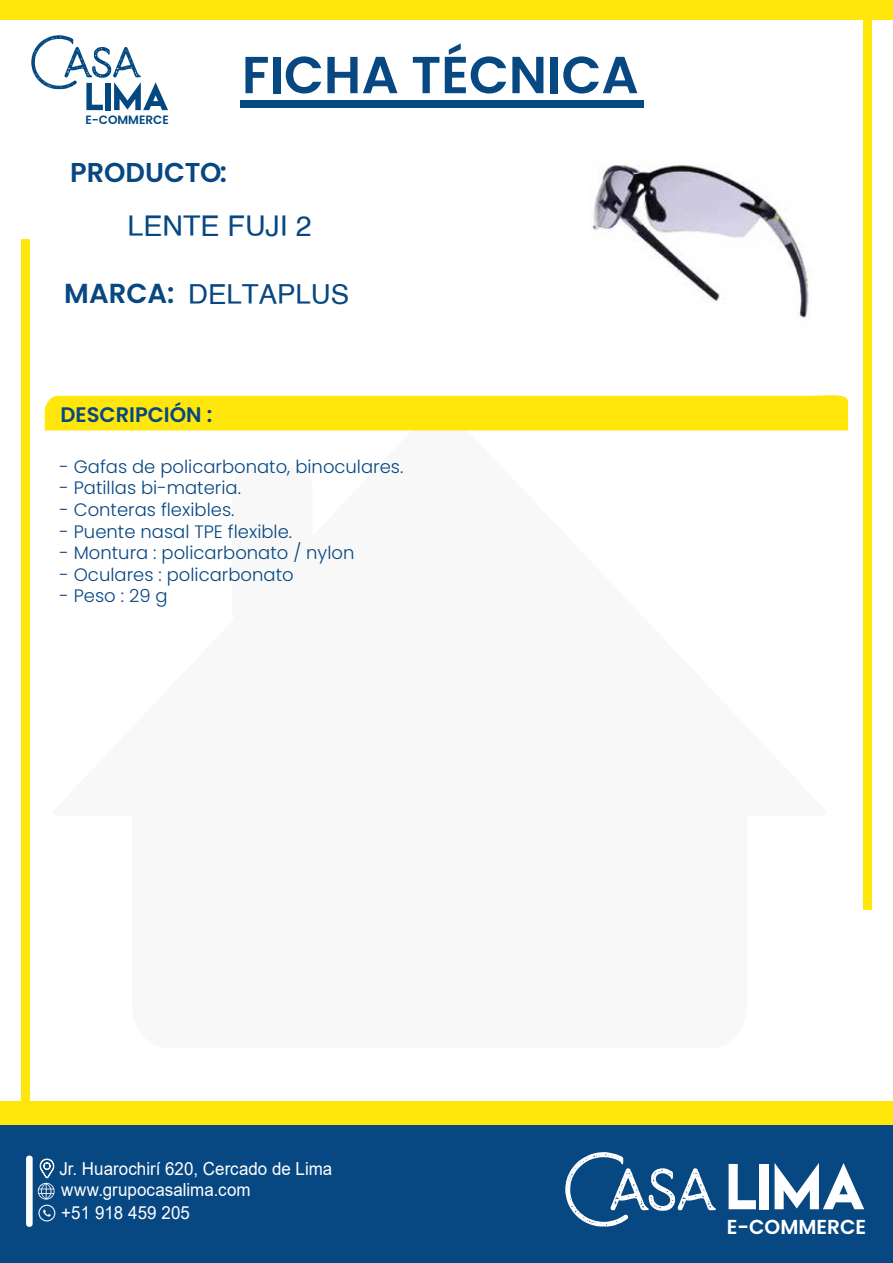
<style>
.page{position:relative;width:893px;height:1263px;background:#fff}
.page>*{position:absolute;margin:0;border:0;box-sizing:border-box;transform-origin:0 0}
.t1{font:600 52.05px "Poppins";color:#074782}
.t2{font:28.5px "Helvetica";color:#074782}
.t3{font:27.6px "Helvetica";color:#074782}
.t4{font:600 27.45px "Poppins";color:#074782}
.t5{font:600 27.3px "Poppins";color:#074782}
.t6{font:600 21px "Poppins";color:#074782}
.t7{font:600 20.25px "Poppins";color:#fff}
.t8{font:300 18px "Poppins";color:#074782}
.t9{font:18px/20.7px "Arial";color:#fff;scale:.94 1}
.t10{font:600 12px "Poppins";color:#034881}
</style>
<div class="page">
<div style="left:0;top:1101px;width:893px;height:161px;background:#ffe60b"></div>
<div style="left:0;top:0;width:893px;height:20px;background:#ffe60b"></div>
<div style="left:864px;top:0;width:8px;height:909px;background:#ffe60b"></div>
<div style="left:22px;top:240px;width:8px;height:950px;background:#ffe60b"></div>
<div style="left:0;top:1125px;width:893px;height:138px;background:#074782"></div>
<svg style="left:43px;top:1209px;width:8px;height:8px"></svg>
<div style="left:38px;top:1205px;width:17px;height:16px;border:1px solid #f6f6f6;border-radius:50%"></div>
<svg style="left:729px;top:1164px;width:27px;height:45px"></svg>
<div style="left:760px;top:1164px;width:9px;height:45px;background:#fff"></div>
<svg style="left:775px;top:1163px;width:89px;height:46px"></svg>
<svg style="left:565px;top:1152px;width:151px;height:74px"></svg>
<div style="left:26px;top:1155px;width:7px;height:72px;background:#fff;border-radius:3px"></div>
<svg style="left:38px;top:1158px;width:17px;height:41px"></svg>
<div style="left:240px;top:100px;width:404px;height:7px;background:#074782"></div>
<svg style="left:31px;top:35px;width:137px;height:75px"></svg>
<div style="left:45px;top:395px;width:803px;height:35px;background:#ffe60b"></div>
<img style="left:592px;top:164px;width:219px;height:155px">
<p class="t10" style="left:86px;top:113px;width:85px">E-COMMERCE</p>
<h3 class="t5" style="left:70px;top:157px;width:158px">PRODUCTO:</h3>
<h1 class="t1" style="left:242px;top:45px;width:398px">FICHA TÉCNICA</h1>
<h2 class="t2" style="left:128px;top:204px;width:186px">LENTE FUJI 2</h2>
<h3 class="t4" style="left:64px;top:278px;width:112px">MARCA:</h3>
<h3 class="t3" style="left:188px;top:273px;width:163px">DELTAPLUS</h3>
<p class="t6" style="left:61px;top:403px;width:153px">DESCRIPCIÓN :</p>
<p class="t8" style="left:60px;top:456px;width:345px">- Gafas de policarbonato, binoculares.</p>
<p class="t8" style="left:60px;top:478px;width:183px">- Patillas bi-materia.</p>
<p class="t8" style="left:60px;top:499px;width:176px">- Conteras flexibles.</p>
<p class="t8" style="left:60px;top:521px;width:234px">- Puente nasal TPE flexible.</p>
<p class="t8" style="left:60px;top:542px;width:296px">- Montura : policarbonato / nylon</p>
<p class="t8" style="left:60px;top:564px;width:236px">- Oculares : policarbonato</p>
<p class="t8" style="left:60px;top:586px;width:110px">- Peso : 29 g</p>
<p class="t9" style="left:59px;top:1158px;width:292px">Jr. Huarochirí 620, Cercado de Lima www.grupocasalima.com</p>
<p class="t9" style="left:61px;top:1202px;width:138px">+51 918 459 205</p>
<p class="t7" style="left:727px;top:1215px;width:141px">E-COMMERCE</p>
</div>
